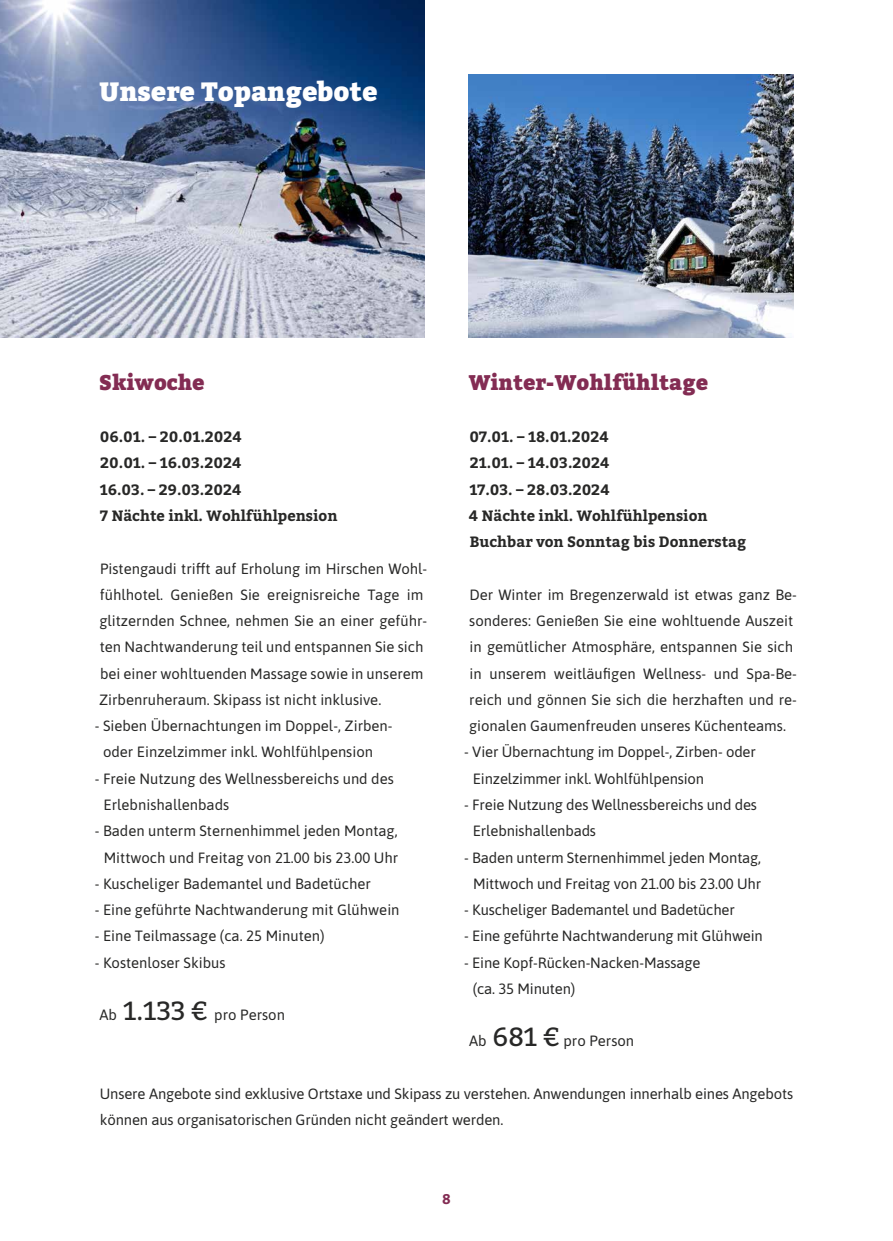
<style>
.page{position:relative;width:893px;height:1241px;background:#fff}
.page>*{position:absolute;margin:0;border:0;box-sizing:border-box;transform-origin:0 0}
.t1{font:900 26.25px "Bitter";color:#fff}
.t2{font:900 21px "Bitter";color:#832c53}
.t3{font:14.88px/26.2px "Asap";color:#282827}
.t4{font:700 14.88px/26.2px "Bitter";color:#282827}
.t5{font:700 14px "Bitter";color:#832c53}
.s1{font-family:"Bitter";font-size:26.25px}
</style>
<div class="page">
<img style="left:0;top:0;width:424px;height:337px">
<img style="left:469px;top:74px;width:325px;height:263px">
<h1 class="t1" style="left:99px;top:76px;width:280px">Unsere Topangebote</h1>
<h2 class="t2" style="left:99px;top:370px;width:107px">Skiwoche</h2>
<h2 class="t2" style="left:469px;top:370px;width:241px">Winter-Wohlfühltage</h2>
<p class="t4" style="left:469px;top:423px;width:279px">07.01. – 18.01.2024<br>21.01. – 14.03.2024<br>17.03. – 28.03.2024<br>4 Nächte inkl. Wohlfühlpension<br>Buchbar von Sonntag bis Donnerstag</p>
<p class="t3" style="left:469px;top:580px;width:330px">Der Winter im Bregenzerwald ist etwas ganz Be&shy;sonderes: Genießen Sie eine wohltuende Auszeit in gemütlicher Atmosphäre, entspannen Sie sich in unserem weitläufigen Wellness- und Spa-Be&shy;reich und gönnen Sie sich die herzhaften und re&shy;gionalen Gaumenfreuden unseres Küchenteams.</p>
<p class="t3" style="left:473px;top:738px;width:284px;text-indent:-9px">- Vier Übernachtung im Doppel-, Zirben- oder<br>Einzelzimmer inkl. Wohlfühlpension</p>
<p class="t3" style="left:473px;top:790px;width:286px;text-indent:-9px">- Freie Nutzung des Wellnessbereichs und des<br>Erlebnishallenbads</p>
<p class="t3" style="left:464px;top:843px;width:298px;text-align:center">- Baden unterm Sternenhimmel jeden Montag,<br>Mittwoch und Freitag von 21.00 bis 23.00 Uhr</p>
<p class="t3" style="left:464px;top:895px;width:272px">- Kuscheliger Bademantel und Badetücher</p>
<p class="t3" style="left:464px;top:922px;width:300px">- Eine geführte Nachtwanderung mit Glühwein</p>
<p class="t3" style="left:473px;top:948px;width:229px;text-indent:-9px">- Eine Kopf-Rücken-Nacken-Massage (ca. 35 Minuten)</p>
<p class="t3" style="left:469px;top:1027px;width:167px">Ab <span class="s1">681 €</span> pro Person</p>
<p class="t3" style="left:100px;top:1079px;width:695px">Unsere Angebote sind exklusive Ortstaxe und Skipass zu verstehen. Anwendungen innerhalb eines Angebots können aus organisatorischen Gründen nicht geändert werden.</p>
<p class="t4" style="left:100px;top:423px;width:239px">06.01. – 20.01.2024<br>20.01. – 16.03.2024<br>16.03. – 29.03.2024<br>7 Nächte inkl. Wohlfühlpension</p>
<p class="t3" style="left:99px;top:554px;width:330px">Pistengaudi trifft auf Erholung im Hirschen Wohl&shy;fühlhotel. Genießen Sie ereignisreiche Tage im glitzernden Schnee, nehmen Sie an einer geführ&shy;ten Nachtwanderung teil und entspannen Sie sich bei einer wohltuenden Massage sowie in unserem Zirbenruheraum. Skipass ist nicht inklusive.</p>
<p class="t3" style="left:103px;top:712px;width:291px;text-indent:-8px">- Sieben Übernachtungen im Doppel-, Zirben&shy;oder Einzelzimmer inkl. Wohlfühlpension</p>
<p class="t3" style="left:104px;top:764px;width:292px;text-indent:-9px">- Freie Nutzung des Wellnessbereichs und des<br>Erlebnishallenbads</p>
<p class="t3" style="left:95px;top:817px;width:305px;text-align:right">- Baden unterm Sternenhimmel jeden Montag,<br>Mittwoch und Freitag von 21.00 bis 23.00 Uhr</p>
<p class="t3" style="left:95px;top:869px;width:278px">- Kuscheliger Bademantel und Badetücher</p>
<p class="t3" style="left:95px;top:895px;width:306px">- Eine geführte Nachtwanderung mit Glühwein</p>
<p class="t3" style="left:95px;top:922px;width:231px">- Eine Teilmassage (ca. 25 Minuten)</p>
<p class="t3" style="left:95px;top:948px;width:132px">- Kostenloser Skibus</p>
<p class="t3" style="left:99px;top:1000px;width:187px">Ab <span class="s1">1.133 €</span> pro Person</p>
<p class="t5" style="left:442px;top:1187px;width:10px">8</p>
</div>
